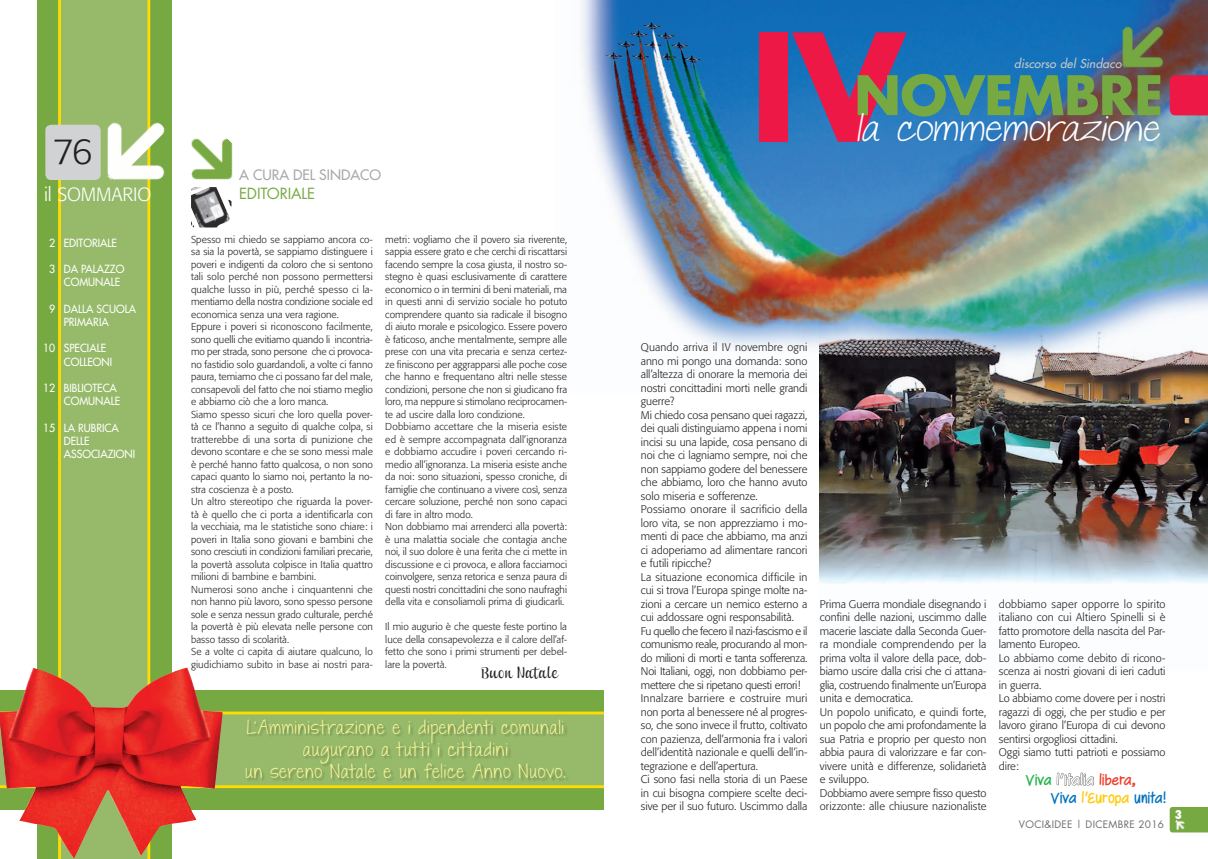
<style>
.page{position:relative;width:1208px;height:859px;background:#fff}
.page>*{position:absolute;margin:0;border:0;box-sizing:border-box;transform-origin:0 0}
.t1{font:700 145px "Futura";color:#ed1845}
.t2{font:700 53px "Futura";letter-spacing:-.015em;color:#77a942}
.t3{font:300 36px "Formata";color:#231f20}
.t4{font:italic 31.2px "Janda Everyday Casual";color:#fff;scale:1.14 1}
.t5{font:300 19px "Formata";letter-spacing:-.005em;color:#fff}
.t6{font:16px/22px "Janda Everyday Casual";letter-spacing:.05em;color:#fff79a;text-align:center}
.t7{font:700 16px/18.1px "Swagger";letter-spacing:.045em;color:#0072bc}
.t8{font:16px "Clipper Script Fat Personal Use";letter-spacing:.045em;color:#231f20}
.t9{font:15px "Futura";letter-spacing:-.005em;color:#77a942}
.t10{font:14px "Futura";color:#a8a9ad}
.t11{font:italic 12px "Futura";letter-spacing:.01em;color:#c7c8ca}
.t12{font:800 condensed 12px "Futura";color:#fff}
.t13{font:300 11px/13.5px "Formata";color:#231f20}
.t14{font:11px/13.2px "Futura";color:#fff;scale:.95 1}
.t15{font:300 10px/12.5px "Formata";letter-spacing:.005em;color:#231f20}
.t16{font:10px "Futura";letter-spacing:.03em;color:#6c6d70}
.s1{color:#23b24b}
.s2{color:#fff}
.s3{color:#ef3e2e}
.s4{color:#feca0a}
</style>
<div class="page">
<img style="left:820px;top:393px;width:388px;height:191px">
<img style="left:581px;top:0;width:627px;height:393px">
<svg style="left:1169px;top:807px;width:39px;height:25px"></svg>
<img style="left:1170px;top:817px;width:16px;height:16px">
<div style="left:1169px;top:75px;width:39px;height:40px;background:#ed1845"></div>
<img style="left:1120px;top:10px;width:73px;height:61px">
<div style="left:37px;top:0;width:134px;height:859px;background:#77a942"></div>
<div style="left:0;top:690px;width:604px;height:119px;background:#77a942"></div>
<div style="left:58px;top:0;width:92px;height:668px;background:#96ba6a"></div>
<svg style="left:223px;top:711px;width:381px;height:77px;background:#adc150"></svg>
<img style="left:191px;top:138px;width:42px;height:42px">
<img style="left:191px;top:187px;width:40px;height:40px">
<img style="left:0;top:668px;width:223px;height:191px">
<div style="left:45px;top:125px;width:56px;height:55px;background:#d1d2d4;border-radius:6px"></div>
<img style="left:106px;top:108px;width:66px;height:73px">
<svg style="left:1056px;top:772px;width:38px;height:14px"></svg>
<div style="left:246px;top:719px;width:323px;height:63px;background:#231f20;opacity:.3"></div>
<h3 class="t3" style="left:53px;top:130px;width:41px">76</h3>
<h3 class="t5" style="left:44px;top:184px;width:109px">il SOMMARIO</h3>
<p class="t14" style="left:64px;top:236px;width:27px">EDITORIALE</p>
<p class="t14" style="left:64px;top:262px;width:65px">DA PALAZZO<br>COMUNALE</p>
<p class="t14" style="left:64px;top:302px;width:8px">DALLA</p>
<p class="t14" style="left:96px;top:302px;width:15px">SCUOLA</p>
<p class="t14" style="left:64px;top:315px;width:31px">PRIMARIA</p>
<p class="t14" style="left:64px;top:342px;width:18px">SPECIALE<br>COLLEONI</p>
<p class="t14" style="left:64px;top:381px;width:43px">BIBLIOTECA<br>COMUNALE</p>
<p class="t14" style="left:64px;top:421px;width:42px">LA RUBRICA<br>DELLE<br>ASSOCIA</p>
<p class="t14" style="left:49px;top:236px;width:8px">2</p>
<p class="t14" style="left:49px;top:262px;width:8px">3</p>
<p class="t14" style="left:49px;top:302px;width:8px">9</p>
<p class="t14" style="left:43px;top:342px;width:14px">10</p>
<p class="t14" style="left:43px;top:381px;width:14px">12</p>
<p class="t14" style="left:43px;top:421px;width:14px">15</p>
<p class="t14" style="left:108px;top:447px;width:13px">ZIONI</p>
<h3 class="t10" style="left:239px;top:165px;width:143px">A CURA DEL SINDACO</h3>
<h3 class="t9" style="left:239px;top:183px;width:77px">EDITORIALE</h3>
<p class="t15" style="left:191px;top:233px;width:183px">Spesso mi chiedo se sappiamo ancora co&shy;sa sia la povertà, se sappiamo distinguere i poveri e indigenti da coloro che si sentono tali solo perché non possono permettersi qualche lusso in più, perché spesso ci la&shy;mentiamo della nostra condizione sociale ed economica senza una vera ragione.<br>Eppure i poveri si riconoscono facilmente, sono quelli che evitiamo quando li incontria&shy;mo per strada, sono persone che ci provoca&shy;no fastidio solo guardandoli, a volte ci fanno paura, temiamo che ci possano far del male, consapevoli del fatto che noi stiamo meglio e abbiamo ciò che a loro manca.<br>Siamo spesso sicuri che loro quella pover&shy;tà ce l’hanno a seguito di qualche colpa, si tratterebbe di una sorta di punizione che devono scontare e che se sono messi male è perché hanno fatto qualcosa, o non sono capaci quanto lo siamo noi, pertanto la no&shy;stra coscienza è a posto.<br>Un altro stereotipo che riguarda la pover&shy;tà è quello che ci porta a identificarla con la vecchiaia, ma le statistiche sono chiare: i poveri in Italia sono giovani e bambini che sono cresciuti in condizioni familiari precarie, la povertà assoluta colpisce in Italia quattro milioni di bambine e bambini.<br>Numerosi sono anche i cinquantenni che non hanno più lavoro, sono spesso persone sole e senza nessun grado culturale, perché la povertà è più elevata nelle persone con basso tasso di scolarità.<br>Se a volte ci capita di aiutare qualcuno, lo giudichiamo subito in base ai nostri para-</p>
<p class="t15" style="left:385px;top:233px;width:183px">metri: vogliamo che il povero sia riverente, sappia essere grato e che cerchi di riscattarsi facendo sempre la cosa giusta, il nostro so&shy;stegno è quasi esclusivamente di carattere economico o in termini di beni materiali, ma in questi anni di servizio sociale ho potuto comprendere quanto sia radicale il bisogno di aiuto morale e psicologico. Essere povero è faticoso, anche mentalmente, sempre alle prese con una vita precaria e senza certez&shy;ze finiscono per aggrapparsi alle poche cose che hanno e frequentano altri nelle stesse condizioni, persone che non si giudicano fra loro, ma neppure si stimolano reciprocamen&shy;te ad uscire dalla loro condizione.<br>Dobbiamo accettare che la miseria esiste ed è sempre accompagnata dall’ignoranza e dobbiamo accudire i poveri cercando ri&shy;medio all’ignoranza. La miseria esiste anche da noi: sono situazioni, spesso croniche, di famiglie che continuano a vivere così, senza cercare soluzione, perché non sono capaci di fare in altro modo.<br>Non dobbiamo mai arrenderci alla povertà: è una malattia sociale che contagia anche noi, il suo dolore è una ferita che ci mette in discussione e ci provoca, e allora facciamoci coinvolgere, senza retorica e senza paura di questi nostri concittadini che sono naufraghi della vita e consoliamoli prima di giudicarli.</p>
<p class="t15" style="left:385px;top:621px;width:183px;text-align:justify">Il mio augurio è che queste feste portino la luce della consapevolezza e il calore dell’af&shy;fetto che sono i primi strumenti per debel&shy;lare la povertà.</p>
<h3 class="t8" style="left:482px;top:663px;width:78px">Buon Natale</h3>
<h3 class="t6" style="left:245px;top:717px;width:322px">L’Amministrazione e i dipendenti comunali augurano a tutti i cittadini<br>un sereno Natale e un felice Anno Nuovo.</h3>
<h1 class="t1" style="left:750px;top:-13px;width:156px">IV</h1>
<p class="t11" style="left:1014px;top:55px;width:109px">discorso del Sindaco</p>
<h2 class="t2" style="left:854px;top:58px;width:84px">NOVE</h2>
<h2 class="t2" style="left:1012px;top:58px;width:146px">MBRE</h2>
<h3 class="t4" style="left:855px;top:112px;width:276px">la commemorazione</h3>
<p class="t13" style="left:641px;top:341px;width:168px">Quando arriva il IV novembre ogni anno mi pongo una domanda: sono all’altezza di onorare la memoria dei nostri concittadini morti nelle grandi guerre?<br>Mi chiedo cosa pensano quei ragazzi, dei quali distinguiamo appena i nomi incisi su una lapide, cosa pensano di noi che ci lagniamo sempre, noi che non sappiamo godere del benessere che abbiamo, loro che hanno avuto solo miseria e sofferenze.<br>Possiamo onorare il sacrificio della loro vita, se non apprezziamo i mo&shy;menti di pace che abbiamo, ma anzi ci adoperiamo ad alimentare rancori e futili ripicche?<br>La situazione economica difficile in cui si trova l’Europa spinge molte na&shy;zioni a cercare un nemico esterno a cui addossare ogni responsabilità.<br>Fu quello che fecero il nazi-fascismo e il comunismo reale, procurando al mon&shy;do milioni di morti e tanta sofferenza.<br>Noi Italiani, oggi, non dobbiamo per&shy;mettere che si ripetano questi errori!<br>Innalzare barriere e costruire muri non porta al benessere né al progres&shy;so, che sono invece il frutto, coltivato con pazienza, dell’armonia fra i valori dell’identità nazionale e quelli dell’in&shy;tegrazione e dell’apertura.<br>Ci sono fasi nella storia di un Paese in cui bisogna compiere scelte deci&shy;sive per il suo futuro. Uscimmo dalla</p>
<p class="t13" style="left:820px;top:597px;width:168px">Prima Guerra mondiale disegnando i confini delle nazioni, uscimmo dalle macerie lasciate dalla Seconda Guer&shy;ra mondiale comprendendo per la prima volta il valore della pace, dob&shy;biamo uscire dalla crisi che ci attana&shy;glia, costruendo finalmente un’Europa unita e democratica.<br>Un popolo unificato, e quindi forte, un popolo che ami profondamente la sua Patria e proprio per questo non abbia paura di valorizzare e far con&shy;vivere unità e differenze, solidarietà e sviluppo.<br>Dobbiamo avere sempre fisso questo orizzonte: alle chiusure nazionaliste</p>
<p class="t13" style="left:999px;top:597px;width:168px">dobbiamo saper opporre lo spirito italiano con cui Altiero Spinelli si è fatto promotore della nascita del Par&shy;lamento Europeo.<br>Lo abbiamo come debito di ricono&shy;scenza ai nostri giovani di ieri caduti in guerra.<br>Lo abbiamo come dovere per i nostri ragazzi di oggi, che per studio e per lavoro girano l’Europa di cui devono sentirsi orgogliosi cittadini.<br>Oggi siamo tutti patrioti e possiamo dire:</p>
<h3 class="t7" style="left:1050px;top:771px;width:116px;text-indent:-25px"><span class="s1">Viva</span> <span class="s2">l′Italia</span> <span class="s3">libera,<br></span>Viva <span class="s4">l′Europa</span> unita!</h3>
<p class="t16" style="left:1019px;top:818px;width:147px">VOCI&amp;IDEE | DICEMBRE 2016</p>
<p class="t12" style="left:1174px;top:807px;width:9px">3</p>
</div>
